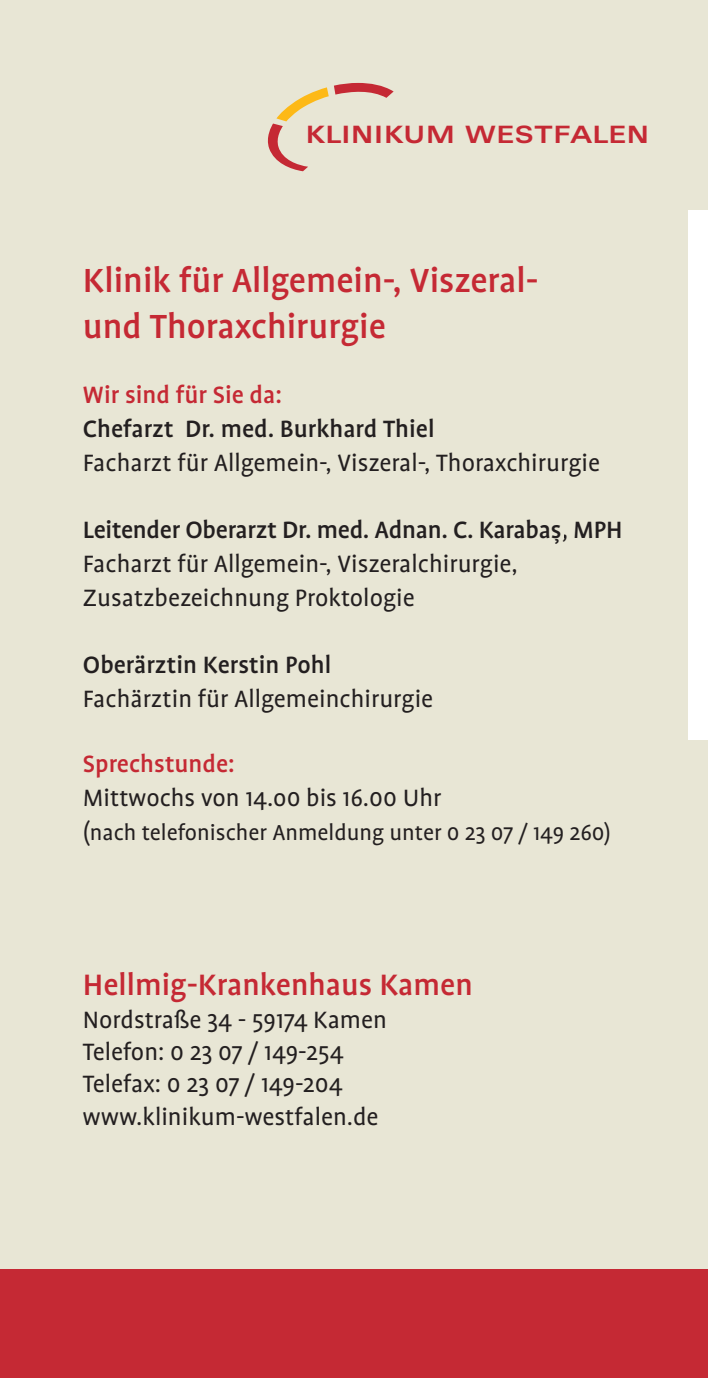
<style>
.page{position:relative;width:708px;height:1378px;background:#e8e6d5}
.page>*{position:absolute;margin:0;border:0;box-sizing:border-box;transform-origin:0 0}
.t1{font:500 38.25px/45.9px "Profile";color:#c52934}
.t2{font:500 33.75px "Profile";color:#c52934}
.t3{font:27px/32.4px "Profile";color:#231f20}
.t4{font:500 27px "Profile";letter-spacing:-.005em;color:#231f20}
.t5{font:500 27px "Profile";color:#c52934}
.t6{font:24.75px "Profile";color:#231f20}
.t7{font:700 expanded 24.07px "Zurich BT";letter-spacing:.035em;color:#c52934}
.s1{font-size:27px}
</style>
<div class="page">
<svg style="left:268px;top:83px;width:126px;height:88px"></svg>
<div style="left:0;top:1269px;width:708px;height:109px;background:#c52934"></div>
<div style="left:689px;top:211px;width:19px;height:529px;background:#fff"></div>
<p class="t7" style="left:306px;top:121px;width:345px">KLINIKUM WESTFALEN</p>
<h1 class="t1" style="left:83px;top:258px;width:457px">Klinik für Allgemein-, Viszeral&shy;und Thoraxchirurgie</h1>
<p class="t5" style="left:83px;top:381px;width:200px">Wir sind für Sie da:</p>
<p class="t4" style="left:83px;top:415px;width:353px">Chefarzt Dr. med. Burkhard Thiel</p>
<p class="t3" style="left:83px;top:446px;width:519px">Facharzt für Allgemein-, Viszeral-, Thoraxchirurgie</p>
<p class="t4" style="left:83px;top:516px;width:541px">Leitender Oberarzt Dr. med. Adnan. C. Karabaç, MPH</p>
<p class="t3" style="left:83px;top:547px;width:436px;line-height:33.8px">Facharzt für Allgemein-, Viszeralchirurgie,<br>Zusatzbezeichnung Proktologie</p>
<p class="t4" style="left:551px;top:516px;width:12px">s</p>
<p class="t4" style="left:83px;top:651px;width:250px">Oberärztin Kerstin Pohl</p>
<p class="t3" style="left:83px;top:683px;width:352px">Fachärztin für Allgemeinchirurgie</p>
<p class="t5" style="left:83px;top:750px;width:153px">Sprechstunde:</p>
<p class="t3" style="left:83px;top:782px;width:360px">Mittwochs von 14.o0 bis 16.00 Uhr</p>
<p class="t6" style="left:83px;top:819px;width:529px"><span class="s1">(</span>nach telefonischer Anmeldung unter 0 23 07 / 149 260)</p>
<p class="t2" style="left:83px;top:967px;width:392px">Hellmig-Krankenhaus Kamen</p>
<p class="t3" style="left:83px;top:1003px;width:306px">Nordstraße 34 - 59174 Kamen<br>Telefon: 0 23 07 / 149-254<br>Telefax: 0 23 07 / 149-204 www.klinikum-westfalen.de</p>
</div>
